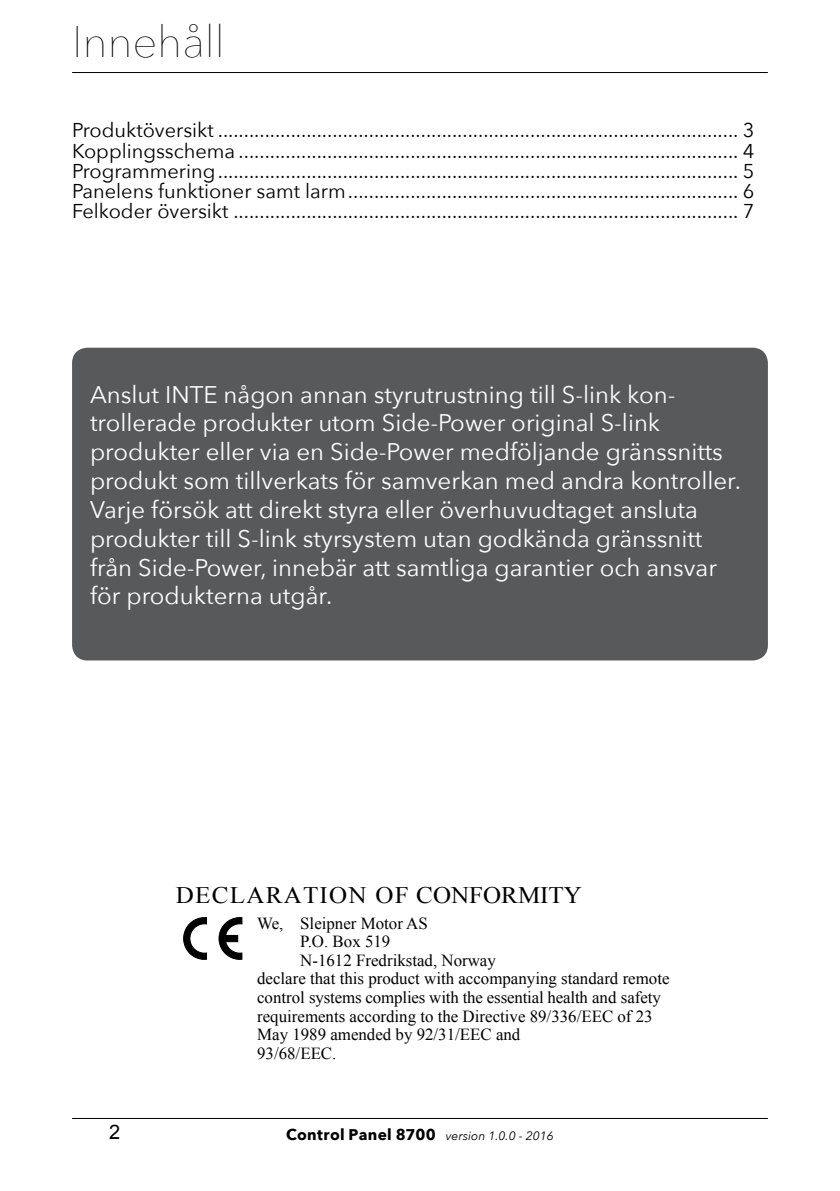
<style>
.page{position:relative;width:840px;height:1191px;background:#fff}
.page>*{position:absolute;margin:0;border:0;box-sizing:border-box;transform-origin:0 0}
.t1{font:200 44px "Avenir Next";color:#000}
.t2{font:24px/28.8px "Avenir Next";color:#fff}
.t3{font:23.6px "Times New Roman";letter-spacing:.05em;color:#000;scale:1.06 1}
.t4{font:20px "Avenir Next";color:#000}
.t5{font:20px "Arial";color:#000}
.t6{font:16.8px/18.6px "Times New Roman";color:#000}
.t7{font:italic 12.2px "Avenir Next";color:#000}
.s1{font-weight:700;font-style:normal;font-size:15.4px}
</style>
<div class="page">
<hr style="left:72px;top:1118px;width:695px;height:1px;background:#000">
<hr style="left:72px;top:72px;width:695px;height:1px;background:#000">
<div style="left:72px;top:348px;width:695px;height:312px;background:#58595b;border-radius:15px"></div>
<svg style="left:183px;top:917px;width:23px;height:42px"></svg>
<svg style="left:219px;top:917px;width:23px;height:42px"></svg>
<p class="t1" style="left:72px;top:4px;width:154px">Innehåll</p>
<p class="t4" style="left:72px;top:114px;width:683px">Produktöversikt .................................................................................................... 3</p>
<p class="t4" style="left:72px;top:134px;width:683px">Kopplingsschema ................................................................................................ 4</p>
<p class="t4" style="left:72px;top:154px;width:683px">Programmering.................................................................................................... 5</p>
<p class="t4" style="left:72px;top:174px;width:683px">Panelens funktioner samt larm........................................................................... 6</p>
<p class="t4" style="left:72px;top:194px;width:683px">Felkoder översikt ................................................................................................. 7</p>
<p class="t2" style="left:90px;top:379px;width:652px">Anslut INTE någon annan styrutrustning till S-link kon&shy;trollerade produkter utom Side-Power original S-link produkter eller via en Side-Power medföljande gränssnitts produkt som tillverkats för samverkan med andra kontroller.<br>Varje försök att direkt styra eller överhuvudtaget ansluta produkter till S-link styrsystem utan godkända gränssnitt från Side-Power, innebär att samtliga garantier och ansvar för produkterna utgår.</p>
<p class="t3" style="left:176px;top:878px;width:384px">DECLARATION OF CONFORMITY</p>
<p class="t6" style="left:257px;top:913px;width:172px">We, Sleipner Motor AS</p>
<p class="t6" style="left:300px;top:932px;width:92px">P.O. Box 519</p>
<p class="t6" style="left:300px;top:950px;width:197px">N-1612 Fredrikstad, Norway</p>
<p class="t6" style="left:257px;top:969px;width:413px">declare that this product with accompanying standard remote control systems complies with the essential health and safety requirements according to the Directive 89/336/EEC of 23<br>May 1989 amended by 92/31/EEC and</p>
<p class="t6" style="left:257px;top:1043px;width:81px">93/68/EEC.</p>
<p class="t5" style="left:109px;top:1118px;width:13px">2</p>
<p class="t7" style="left:286px;top:1125px;width:269px"><span class="s1">Control Panel 8700</span> version 1.0.0 - 2016</p>
</div>
